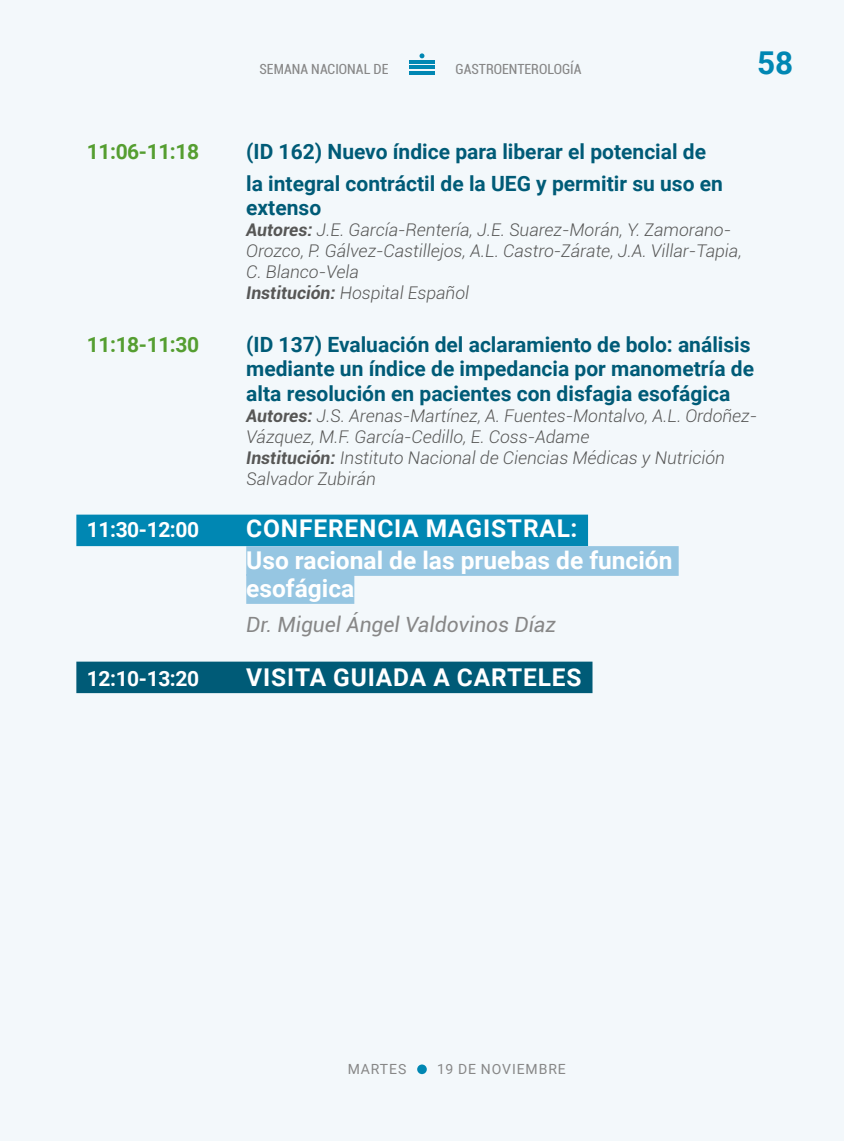
<style>
.page{position:relative;width:844px;height:1141px;background:#fff}
.page>*{position:absolute;margin:0;border:0;box-sizing:border-box;transform-origin:0 0}
.t1{font:700 31.5px "Roboto";color:#0087b3}
.t2{font:700 24.5px/31.5px "Roboto";letter-spacing:.005em;color:#fff}
.t3{font:700 24.5px "Roboto";letter-spacing:.035em;color:#fff}
.t4{font:700 21px/24.5px "Roboto";color:#005b77}
.t5{font:italic 21px "Roboto";color:#878787}
.t6{font:700 21px "Roboto";letter-spacing:-.02em;color:#559e31}
.t7{font:700 21px "Roboto";letter-spacing:-.02em;color:#fff}
.t8{font:italic 300 17.5px/21px "Roboto";color:#575756}
.t9{font:condensed 14px "Roboto";color:#878787}
.t10{font:14px "Roboto";letter-spacing:.065em;color:#878787}
.s1{font-weight:700}
</style>
<div class="page">
<div style="left:0;top:0;width:843px;height:1141px;background:#f3f8fb"></div>
<div style="left:417px;top:1064px;width:9px;height:10px;background:#0087b3;border-radius:50%"></div>
<hr style="left:409px;top:60px;width:25px;height:4px;background:#0087b3">
<hr style="left:409px;top:66px;width:25px;height:3px;background:#0087b3">
<hr style="left:409px;top:71px;width:25px;height:3px;background:#0087b3">
<svg style="left:419px;top:53px;width:5px;height:5px"></svg>
<div style="left:76px;top:515px;width:512px;height:31px;background:#0087b3"></div>
<div style="left:246px;top:546px;width:432px;height:30px;background:#96c6e2"></div>
<div style="left:246px;top:574px;width:108px;height:30px;background:#96c6e2"></div>
<div style="left:76px;top:662px;width:516px;height:31px;background:#005b77"></div>
<p class="t9" style="left:259px;top:60px;width:130px">SEMANA NACIONAL DE</p>
<p class="t9" style="left:455px;top:60px;width:127px">GASTROENTEROLOGÍA</p>
<h1 class="t1" style="left:756px;top:41px;width:38px">58</h1>
<p class="t6" style="left:87px;top:137px;width:114px">11:06-11:18</p>
<p class="t4" style="left:246px;top:135px;width:478px;line-height:31.5px">(ID 162) Nuevo índice para liberar el potencial de la integral contráctil de la UEG y permitir su uso en</p>
<p class="t4" style="left:246px;top:195px;width:76px">extenso</p>
<p class="t8" style="left:246px;top:219px;width:497px"><span class="s1">Autores:</span> J.E. García-Rentería, J.E. Suarez-Morán, Y. Zamorano-Orozco, P. Gálvez-Castillejos, A.L. Castro-Zárate, J.A. Villar-Tapia, C. Blanco-Vela<br><span class="s1">Institución:</span> Hospital Español</p>
<p class="t6" style="left:87px;top:330px;width:114px">11:18-11:30</p>
<p class="t4" style="left:246px;top:331px;width:509px">(ID 137) Evaluación del aclaramiento de bolo: análisis mediante un índice de impedancia por manometría de alta resolución en pacientes con disfagia esofágica</p>
<p class="t8" style="left:246px;top:405px;width:512px"><span class="s1">Autores:</span> J.S. Arenas-Martínez, A. Fuentes-Montalvo, A.L. Ordoñez-Vázquez, M.F. García-Cedillo, E. Coss-Adame<br><span class="s1">Institución:</span> Instituto Nacional de Ciencias Médicas y Nutrición Salvador Zubirán</p>
<p class="t7" style="left:87px;top:515px;width:114px">11:30-12:00</p>
<h2 class="t2" style="left:246px;top:512px;width:427px">CONFERENCIA MAGISTRAL:<br>Uso racional de las pruebas de función</h2>
<h2 class="t2" style="left:246px;top:571px;width:109px">esofágica</h2>
<p class="t5" style="left:246px;top:610px;width:311px">Dr. Miguel Ángel Valdovinos Díaz</p>
<p class="t7" style="left:87px;top:664px;width:114px">12:10-13:20</p>
<h2 class="t3" style="left:246px;top:660px;width:337px">VISITA GUIADA A CARTELES</h2>
<p class="t10" style="left:347px;top:1059px;width:60px">MARTES</p>
<p class="t10" style="left:437px;top:1059px;width:130px">19 DE NOVIEMBRE</p>
</div>
